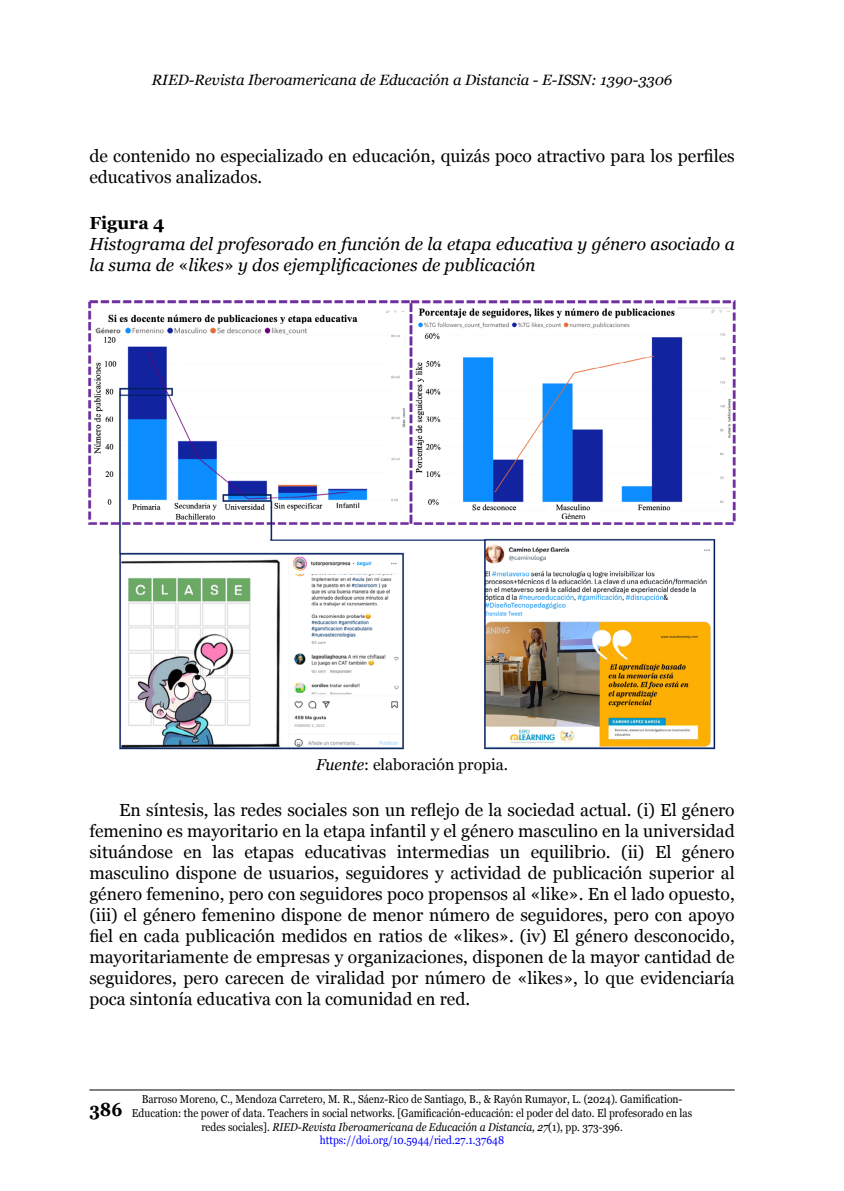
<style>
.page{position:relative;width:844px;height:1191px;background:#fff}
.page>*{position:absolute;margin:0;border:0;box-sizing:border-box;transform-origin:0 0}
.t1{font:700 18.9px "Georgia";color:#000;scale:.9 1}
.t2{font:17.5px/21px "Georgia";color:#000}
.t3{font:italic 17.5px/21px "Georgia";color:#000}
.t4{font:700 17.5px "Georgia";color:#000}
.t5{font:15.75px "Georgia";color:#000}
.t6{font:italic 14.88px "Georgia";color:#000}
.t7{font:11.38px/13.7px "Georgia";color:#000;text-align:center;scale:.9 1}
.s1{font-style:normal}
.s2{font-style:italic}
.s3{color:#00f}
</style>
<div class="page">
<img style="left:88px;top:300px;width:648px;height:450px">
<hr style="left:89px;top:1089px;width:645px;height:1px;background:#000">
<p class="t6" style="left:152px;top:69px;width:522px">RIED-Revista Iberoamericana de Educación a Distancia - E-ISSN: 1390-3306</p>
<p class="t2" style="left:89px;top:145px;width:646px">de contenido no especializado en educación, quizás poco atractivo para los perfiles educativos analizados.</p>
<p class="t4" style="left:89px;top:210px;width:77px">Figura 4</p>
<p class="t3" style="left:89px;top:233px;width:646px">Histograma del profesorado en función de la etapa educativa y género asociado a la suma de <span class="s1">«</span>likes<span class="s1">»</span> y dos ejemplificaciones de publicación</p>
<p class="t5" style="left:316px;top:752px;width:193px"><span class="s2">Fuente</span>: elaboración propia.</p>
<p class="t2" style="left:89px;top:798px;width:646px;text-align:justify;text-indent:30px">En síntesis, las redes sociales son un reflejo de la sociedad actual. (i) El género femenino es mayoritario en la etapa infantil y el género masculino en la universidad situándose en las etapas educativas intermedias un equilibrio. (ii) El género masculino dispone de usuarios, seguidores y actividad de publicación superior al género femenino, pero con seguidores poco propensos al «like». En el lado opuesto, (iii) el género femenino dispone de menor número de seguidores, pero con apoyo fiel en cada publicación medidos en ratios de «likes». (iv) El género desconocido, mayoritariamente de empresas y organizaciones, disponen de la mayor cantidad de seguidores, pero carecen de viralidad por número de «likes», lo que evidenciaría poca sintonía educativa con la comunidad en red.</p>
<p class="t1" style="left:89px;top:1095px;width:38px">386</p>
<p class="t7" style="left:132px;top:1092px;width:624px">Barroso Moreno, C., Mendoza Carretero, M. R., Sáenz-Rico de Santiago, B., &amp; Rayón Rumayor, L. (2024). Gamification-Education: the power of data. Teachers in social networks. [Gamificación-educación: el poder del dato. El profesorado en las redes sociales]<span class="s2">. RIED-Revista Iberoamericana de Educación a Distancia, 27</span>(1), pp. 373-396. <span class="s3">https://doi.org/10.5944/ried.27.1.37648</span></p>
</div>
